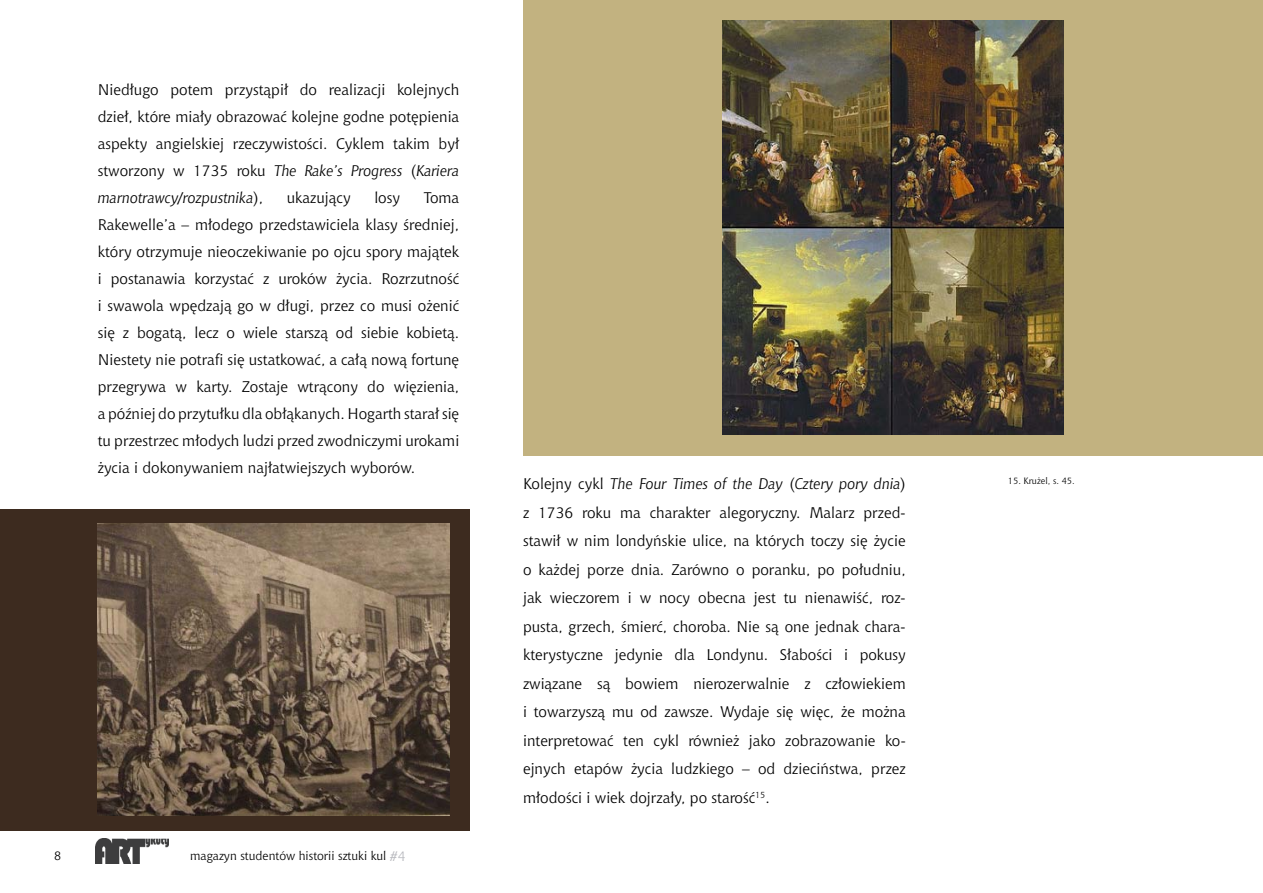
<style>
.page{position:relative;width:1263px;height:893px;background:#fff}
.page>*{position:absolute;margin:0;border:0;box-sizing:border-box;transform-origin:0 0}
.t1{font:15px/27px "Chianti PL";color:#000;text-align:justify}
.t2{font:12px "Chianti PL";color:#000}
.t3{font:9px "Chianti PL";color:#000}
.s1{font-style:italic}
.s2{font-size:13.5px;color:#b9babf}
</style>
<div class="page">
<div style="left:0;top:509px;width:469px;height:321px;background:#3d2b1f"></div>
<div style="left:523px;top:0;width:740px;height:456px;background:#c2b280"></div>
<img style="left:98px;top:523px;width:351px;height:293px">
<img style="left:722px;top:21px;width:342px;height:414px">
<img style="left:96px;top:839px;width:73px;height:24px">
<p class="t1" style="left:98px;top:76px;width:363px">Niedługo potem przystąpił do realizacji kolejnych dzieł, które miały obrazować kolejne godne potępienia aspekty angielskiej rzeczywistości. Cyklem takim był stworzony w 1735 roku <span class="s1">The Rake’s Progress</span> (<span class="s1">Kariera marnotrawcy/rozpustnika</span>),</p>
<p class="t1" style="left:287px;top:184px;width:65px">ukazujący</p>
<p class="t1" style="left:374px;top:184px;width:27px">losy</p>
<p class="t1" style="left:98px;top:184px;width:363px;text-indent:326px">Toma Rakewelle’a – młodego przedstawiciela klasy średniej, który otrzymuje nieoczekiwanie po ojcu spory majątek i postanawia korzystać z uroków życia. Rozrzutność i swawola wpędzają go w długi, przez co musi ożenić się z bogatą, lecz o wiele starszą od siebie kobietą.<br>Niestety nie potrafi się ustatkować, a całą nową fortunę przegrywa w karty. Zostaje wtrącony do więzienia, a później do przytułku dla obłąkanych. Hogarth starał się tu przestrzec młodych ludzi przed zwodniczymi urokami życia i dokonywaniem najłatwiejszych wyborów.</p>
<p class="t2" style="left:54px;top:848px;width:9px">8</p>
<p class="t2" style="left:190px;top:848px;width:217px">magazyn studentów historii sztuki kul <span class="s2">#4</span></p>
<p class="t1" style="left:523px;top:469px;width:384px;line-height:28.5px">Kolejny cykl <span class="s1">The Four Times of the Day</span> (<span class="s1">Cztery pory dnia</span>) z 1736 roku ma charakter alegoryczny. Malarz przed&shy;stawił w nim londyńskie ulice, na których toczy się życie o każdej porze dnia. Zarówno o poranku, po południu, jak wieczorem i w nocy obecna jest tu nienawiść, roz&shy;pusta, grzech, śmierć, choroba. Nie są one jednak chara&shy;kterystyczne jedynie dla Londynu. Słabości i pokusy związane są bowiem nierozerwalnie z człowiekiem i towarzyszą mu od zawsze. Wydaje się więc, że można interpretować ten cykl również jako zobrazowanie ko&shy;ejnych etapów życia ludzkiego – od dzieciństwa, przez młodości i wiek dojrzały, po starość<sup>15</sup>.</p>
<p class="t3" style="left:1008px;top:475px;width:68px">15. Krużel, s. 45.</p>
</div>
